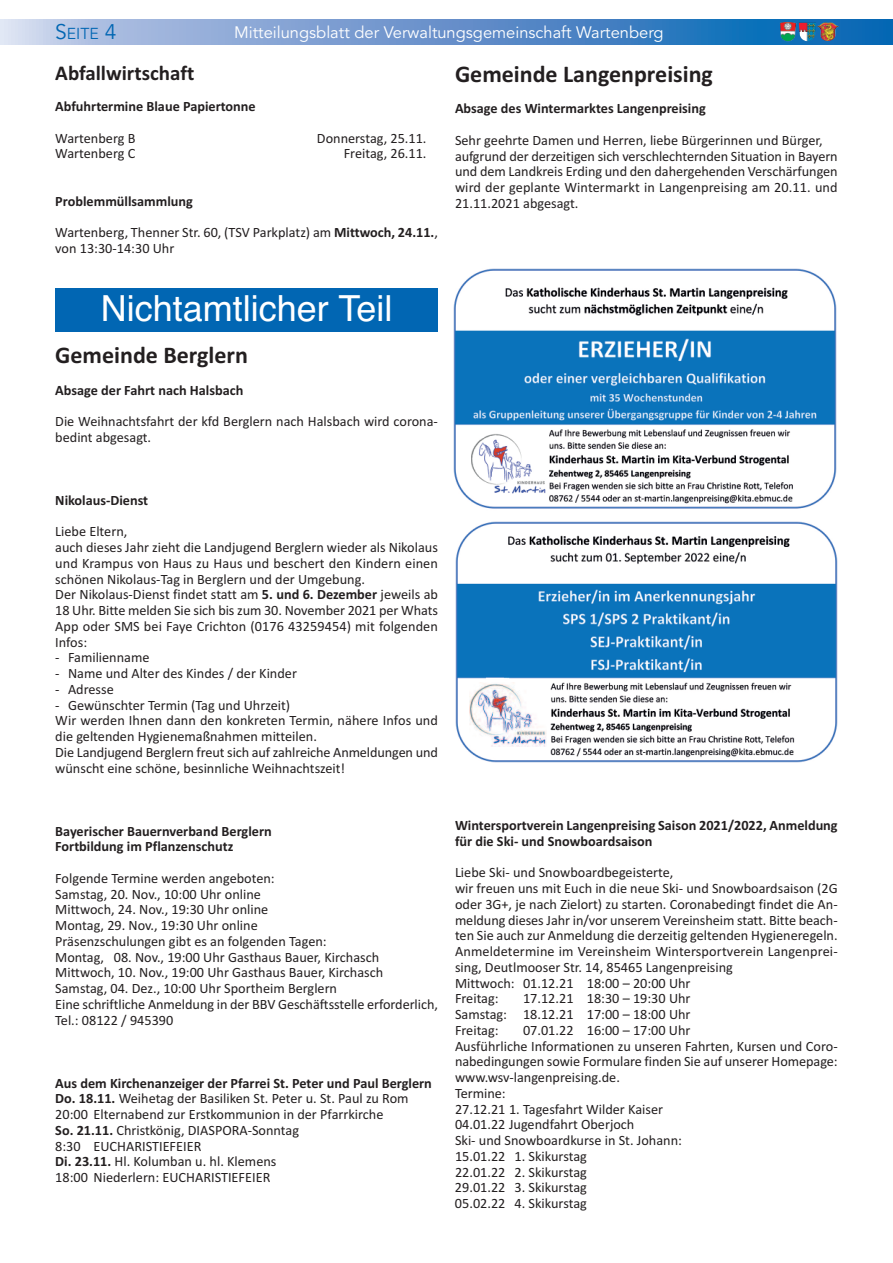
<style>
.page{position:relative;width:893px;height:1263px;background:#fff}
.page>*{position:absolute;margin:0;border:0;box-sizing:border-box;transform-origin:0 0}
.t1{font:36px "Helvetica";color:#fff}
.t2{font:700 24px "Calibri";color:#231f20}
.t3{font:700 21px "Calibri";color:#231f20}
.t4{font:16.5px "Avenir";color:#fff}
.t5{font:15.75px "Avenir";color:#0166b3}
.t6{font:14.25px/15.8px "Calibri";color:#231f20}
.t7{font:700 14.25px/15.8px "Calibri";color:#231f20}
.s1{font-size:21px}
.s2{font-weight:700}
</style>
<div class="page">
<svg style="left:0;top:19px;width:893px;height:26px;background:#6696cd"></svg>
<img style="left:799px;top:22px;width:40px;height:19px">
<img style="left:780px;top:22px;width:16px;height:19px">
<div style="left:55px;top:288px;width:383px;height:44px;background:#0166b3"></div>
<img style="left:453px;top:268px;width:383px;height:241px">
<img style="left:455px;top:522px;width:383px;height:240px">
<img style="left:469px;top:682px;width:78px;height:65px">
<p class="t5" style="left:55px;top:24px;width:63px"><span class="s1">S</span>EITE <span class="s1">4</span></p>
<p class="t4" style="left:234px;top:22px;width:431px">Mitteilungsblatt der Verwaltungsgemeinschaft Wartenberg</p>
<h2 class="t2" style="left:455px;top:59px;width:259px">Gemeinde Langenpreising</h2>
<p class="t7" style="left:455px;top:100px;width:252px">Absage des Wintermarktes Langenpreising</p>
<p class="t6" style="left:455px;top:132px;width:384px">Sehr geehrte Damen und Herren, liebe Bürgerinnen und Bürger, aufgrund der derzeitigen sich verschlechternden Situation in Bayern und dem Landkreis Erding und den dahergehenden Verschärfungen wird der geplante Wintermarkt in Langenpreising am 20.11. und 21.11.2021 abgesagt.</p>
<h3 class="t3" style="left:55px;top:60px;width:141px">Abfallwirtschaft</h3>
<p class="t7" style="left:55px;top:98px;width:202px">Abfuhrtermine Blaue Papiertonne</p>
<p class="t6" style="left:55px;top:130px;width:82px">Wartenberg B</p>
<p class="t6" style="left:317px;top:130px;width:111px">Donnerstag, 25.11.</p>
<p class="t6" style="left:55px;top:145px;width:82px">Wartenberg C</p>
<p class="t6" style="left:344px;top:145px;width:84px">Freitag, 26.11.</p>
<p class="t7" style="left:55px;top:193px;width:139px">Problemmüllsammlung</p>
<p class="t6" style="left:55px;top:224px;width:384px">Wartenberg, Thenner Str. 60, (TSV Parkplatz) am <span class="s2">Mittwoch, 24.11.</span>, von 13:30-14:30 Uhr</p>
<h1 class="t1" style="left:101px;top:288px;width:293px">Nichtamtlicher Teil</h1>
<h2 class="t2" style="left:55px;top:341px;width:194px">Gemeinde Berglern</h2>
<p class="t7" style="left:55px;top:382px;width:190px">Absage der Fahrt nach Halsbach</p>
<p class="t6" style="left:55px;top:413px;width:384px">Die Weihnachtsfahrt der kfd Berglern nach Halsbach wird corona&shy;bedint abgesagt.</p>
<p class="t7" style="left:55px;top:492px;width:94px">Nikolaus-Dienst</p>
<p class="t6" style="left:55px;top:523px;width:384px">Liebe Eltern,<br>auch dieses Jahr zieht die Landjugend Berglern wieder als Nikolaus und Krampus von Haus zu Haus und beschert den Kindern einen schönen Nikolaus-Tag in Berglern und der Umgebung.<br>Der Nikolaus-Dienst findet statt am <span class="s2">5. und 6. Dezember</span> jeweils ab 18 Uhr. Bitte melden Sie sich bis zum 30. November 2021 per Whats App oder SMS bei Faye Crichton (0176 43259454) mit folgenden Infos:</p>
<p class="t6" style="left:55px;top:649px;width:96px">- Familienname</p>
<p class="t6" style="left:55px;top:665px;width:243px">- Name und Alter des Kindes / der Kinder</p>
<p class="t6" style="left:55px;top:681px;width:60px">- Adresse</p>
<p class="t6" style="left:55px;top:697px;width:384px">- Gewünschter Termin (Tag und Uhrzeit)<br>Wir werden Ihnen dann den konkreten Termin, nähere Infos und die geltenden Hygienemaßnahmen mitteilen.<br>Die Landjugend Berglern freut sich auf zahlreiche Anmeldungen und wünscht eine schöne, besinnliche Weihnachtszeit!</p>
<p class="t7" style="left:55px;top:823px;width:218px">Bayerischer Bauernverband Berglern<br>Fortbildung im Pflanzenschutz</p>
<p class="t6" style="left:55px;top:870px;width:384px">Folgende Termine werden angeboten:<br>Samstag, 20. Nov., 10:00 Uhr online<br>Mittwoch, 24. Nov., 19:30 Uhr online<br>Montag, 29. Nov., 19:30 Uhr online<br>Präsenzschulungen gibt es an folgenden Tagen:<br>Montag, 08. Nov., 19:00 Uhr Gasthaus Bauer, Kirchasch Mittwoch, 10. Nov., 19:00 Uhr Gasthaus Bauer, Kirchasch Samstag, 04. Dez., 10:00 Uhr Sportheim Berglern<br>Eine schriftliche Anmeldung in der BBV Geschäftsstelle erforderlich, Tel.: 08122 / 945390</p>
<p class="t6" style="left:55px;top:1075px;width:378px"><span class="s2">Aus dem Kirchenanzeiger der Pfarrei St. Peter und Paul Berglern Do. 18.11.</span> Weihetag der Basiliken St. Peter u. St. Paul zu Rom 20:00 Elternabend zur Erstkommunion in der Pfarrkirche<br><span class="s2">So. 21.11.</span> Christkönig, DIASPORA-Sonntag<br>8:30 EUCHARISTIEFEIER<br><span class="s2">Di. 23.11.</span> Hl. Kolumban u. hl. Klemens<br>18:00 Niederlern: EUCHARISTIEFEIER</p>
<p class="t7" style="left:455px;top:817px;width:384px">Wintersportverein Langenpreising Saison 2021/2022, Anmeldung für die Ski- und Snowboardsaison</p>
<p class="t6" style="left:455px;top:864px;width:384px">Liebe Ski- und Snowboardbegeisterte,<br>wir freuen uns mit Euch in die neue Ski- und Snowboardsaison (2G oder 3G+, je nach Zielort) zu starten. Coronabedingt findet die An&shy;meldung dieses Jahr in/vor unserem Vereinsheim statt. Bitte beach&shy;ten Sie auch zur Anmeldung die derzeitig geltenden Hygieneregeln.<br>Anmeldetermine im Vereinsheim Wintersportverein Langenprei&shy;sing, Deutlmooser Str. 14, 85465 Langenpreising<br>Mittwoch: 01.12.21 18:00 – 20:00 Uhr<br>Freitag:</p>
<p class="t6" style="left:455px;top:990px;width:237px;text-align:justify;text-indent:68px">17.12.21 18:30 – 19:30 Uhr Samstag: 18.12.21 17:00 – 18:00 Uhr Freitag:</p>
<p class="t6" style="left:455px;top:1022px;width:384px;text-indent:68px">07.01.22 16:00 – 17:00 Uhr<br>Ausführliche Informationen zu unseren Fahrten, Kursen und Coro&shy;nabedingungen sowie Formulare finden Sie auf unserer Homepage: www.wsv-langenpreising.de.<br>Termine:<br>27.12.21 1. Tagesfahrt Wilder Kaiser<br>04.01.22 Jugendfahrt Oberjoch<br>Ski- und Snowboardkurse in St. Johann:<br>15.01.22 1. Skikurstag<br>22.01.22 2. Skikurstag<br>29.01.22 3. Skikurstag<br>05.02.22 4. Skikurstag</p>
</div>
